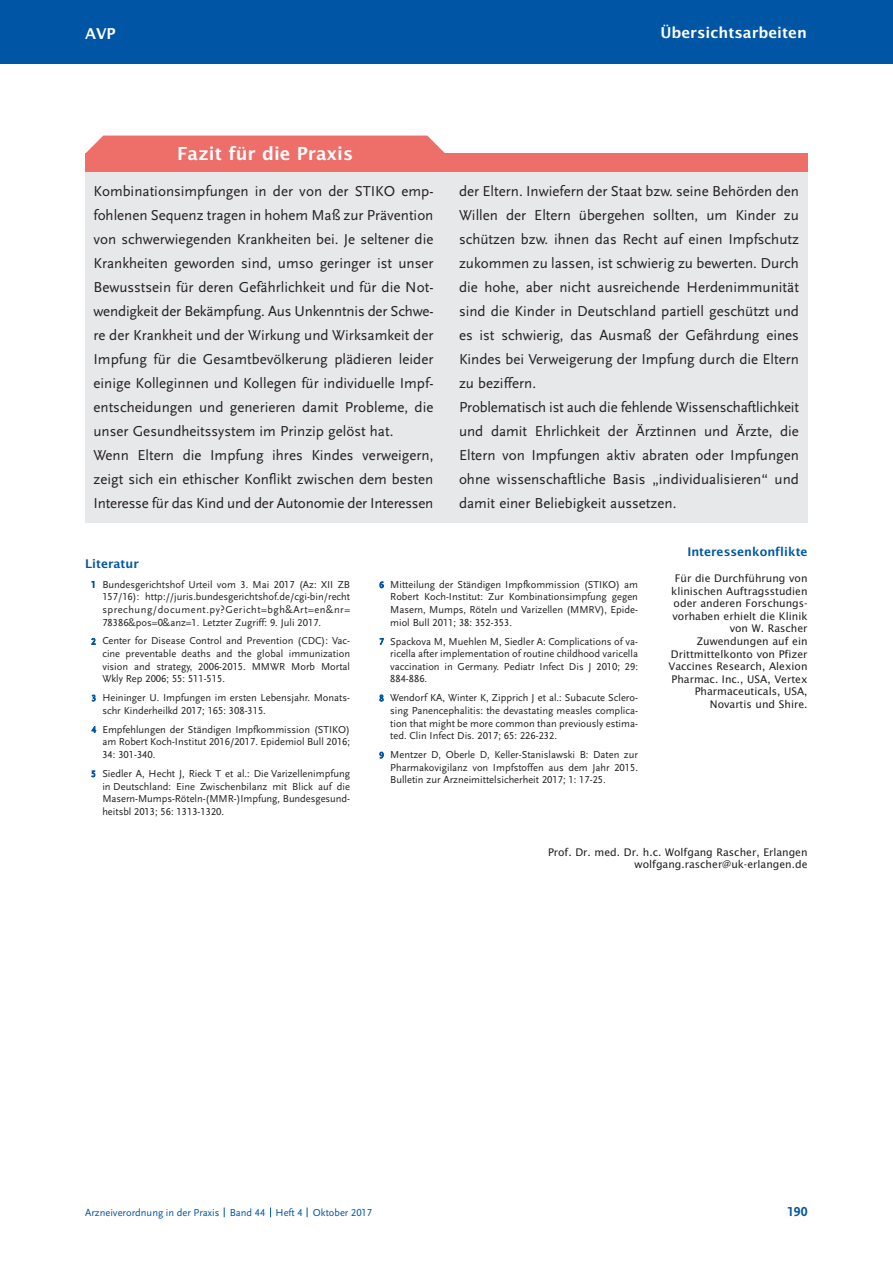
<style>
.page{position:relative;width:893px;height:1263px;background:#fff}
.page>*{position:absolute;margin:0;border:0;box-sizing:border-box;transform-origin:0 0}
.t1{font:600 18px "Lucida Sans";color:#fff}
.t2{font:15px/24px "Scala Sans LF";color:#231f20}
.t3{font:600 15px "Lucida Sans";color:#fff}
.t4{font:700 13.5px "Scala Sans LF";color:#0155a5}
.t5{font:600 12px "Lucida Sans";color:#0155a5}
.t6{font:10.5px/12.6px "Scala Sans LF";color:#231f20;text-align:justify}
.t7{font:10.5px/12.6px "Lucida Sans";color:#231f20;text-align:right}
.t8{font:10.5px "Scala Sans LF";color:#0155a5}
.s1{font-size:9px;color:#0155a5}
</style>
<div class="page">
<div style="left:0;top:0;width:892px;height:64px;background:#0155a5"></div>
<div style="left:85px;top:153px;width:723px;height:19px;background:#ee6e69"></div>
<div style="left:85px;top:172px;width:723px;height:350px;background:#e7e8e9"></div>
<div style="left:86px;top:136px;width:359px;height:17px;background:#ee6e69"></div>
<h2 class="t3" style="left:85px;top:25px;width:32px">AVP</h2>
<h2 class="t3" style="left:660px;top:24px;width:148px">Übersichtsarbeiten</h2>
<h1 class="t1" style="left:177px;top:143px;width:177px">Fazit für die Praxis</h1>
<p class="t2" style="left:93px;top:179px;width:341px">Kombinationsimpfungen in der von der stiKo emp&shy;fohlenen sequenz tragen in hohem Maß zur Prävention von schwerwiegenden Krankheiten bei. Je seltener die Krankheiten geworden sind, umso geringer ist unser bewusstsein für deren Gefährlichkeit und für die not&shy;wendigkeit der bekämpfung. aus Unkenntnis der schwe&shy;re der Krankheit und der Wirkung und Wirksamkeit der impfung für die Gesamtbevölkerung plädieren leider einige Kolleginnen und Kollegen für individuelle impf&shy;entscheidungen und generieren damit Probleme, die unser Gesundheitssystem im Prinzip gelöst hat.<br>Wenn Eltern die impfung ihres Kindes verweigern, zeigt sich ein ethischer Konflikt zwischen dem besten interesse für das Kind und der autonomie der interessen</p>
<p class="t2" style="left:459px;top:179px;width:341px">der Eltern. inwiefern der staat bzw. seine behörden den Willen der Eltern übergehen sollten, um Kinder zu schützen bzw. ihnen das recht auf einen impfschutz zukommen zu lassen, ist schwierig zu bewerten. durch die hohe, aber nicht ausreichende herdenimmunität sind die Kinder in deutschland partiell geschützt und es ist schwierig, das ausmaß der Gefährdung eines Kindes bei Verweigerung der impfung durch die Eltern zu beziffern.<br>Problematisch ist auch die fehlende Wissenschaftlichkeit und damit Ehrlichkeit der Ärztinnen und Ärzte, die Eltern von impfungen aktiv abraten oder impfungen ohne wissenschaftliche basis „individualisieren“ und damit einer beliebigkeit aussetzen.</p>
<p class="t5" style="left:85px;top:557px;width:55px">Literatur</p>
<p class="t6" style="left:102px;top:578px;width:249px;text-indent:-11px"><span class="s1">1</span> bundesgerichtshof Urteil vom 3. Mai 2017 (az: Xii Zb 157/16): http://juris.bundesgerichtshof.de/cgi-bin/recht sprechung/document.py?Gericht=bgh&amp;art=en&amp;nr= 78386&amp;pos=0&amp;anz=1. letzter Zugriff: 9. Juli 2017.</p>
<p class="t6" style="left:102px;top:635px;width:249px;text-indent:-11px"><span class="s1">2</span> center for disease control and Prevention (cdc): Vac&shy;cine preventable deaths and the global immunization vision and strategy, 2006-2015. MMWr Morb Mortal Wkly rep 2006; 55: 511-515.</p>
<p class="t6" style="left:102px;top:692px;width:249px;text-indent:-11px"><span class="s1">3</span> heininger U. impfungen im ersten lebensjahr. Monats&shy;schr Kinderheilkd 2017; 165: 308-315.</p>
<p class="t6" style="left:102px;top:723px;width:249px;text-indent:-11px"><span class="s1">4</span> Empfehlungen der ständigen impfkommission (stiKo) am robert Koch-institut 2016/2017. Epidemiol bull 2016; 34: 301-340.</p>
<p class="t6" style="left:102px;top:767px;width:249px;text-indent:-11px"><span class="s1">5</span> siedler a, hecht J, rieck t et al.: die Varizellenimpfung in deutschland: Eine Zwischenbilanz mit blick auf die Masern-Mumps-röteln-(MMr-)impfung, bundesgesund&shy;heitsbl 2013; 56: 1313-1320.</p>
<p class="t6" style="left:390px;top:578px;width:249px;text-indent:-11px"><span class="s1">6</span> Mitteilung der ständigen impfkommission (stiKo) am robert Koch-institut: Zur Kombinationsimpfung gegen Masern, Mumps, röteln und Varizellen (MMrV), Epide&shy;miol bull 2011; 38: 352-353.</p>
<p class="t6" style="left:390px;top:635px;width:249px;text-indent:-11px"><span class="s1">7</span> spackova M, Muehlen M, siedler a: complications of va&shy;ricella after implementation of routine childhood varicella vaccination in Germany. Pediatr infect dis J 2010; 29:<br>884-886.</p>
<p class="t6" style="left:390px;top:692px;width:249px;text-indent:-11px"><span class="s1">8</span> Wendorf Ka, Winter K, Zipprich J et al.: subacute sclero&shy;sing Panencephalitis: the devastating measles complica&shy;tion that might be more common than previously estima&shy;ted. clin infect dis. 2017; 65: 226-232.</p>
<p class="t6" style="left:390px;top:748px;width:249px;text-indent:-11px"><span class="s1">9</span> Mentzer d, oberle d, Keller-stanislawski b: daten zur Pharmakovigilanz von impfstoffen aus dem Jahr 2015. bulletin zur arzneimittelsicherheit 2017; 1: 17-25.</p>
<p class="t5" style="left:687px;top:545px;width:122px">Interessenkonflikte</p>
<p class="t7" style="left:668px;top:572px;width:141px">Für die Durchführung von klinischen Auftragsstudien oder anderen Forschungs&shy;vorhaben erhielt die Klinik von W. Rascher<br>Zuwendungen auf ein<br>Drittmittelkonto von Pfizer<br>Vaccines Research, Alexion<br>Pharmac. Inc., USA, Vertex<br>Pharmaceuticals, USA,<br>Novartis und Shire.</p>
<p class="t7" style="left:548px;top:846px;width:261px">Prof. Dr. med. Dr. h.c. Wolfgang Rascher, Erlangen wolfgang.rascher@uk-erlangen.de</p>
<p class="t8" style="left:85px;top:1207px;width:288px">arzneiverordnung in der Praxis band 44 heft 4 oktober 2017</p>
<p class="t4" style="left:787px;top:1204px;width:22px">190</p>
</div>
